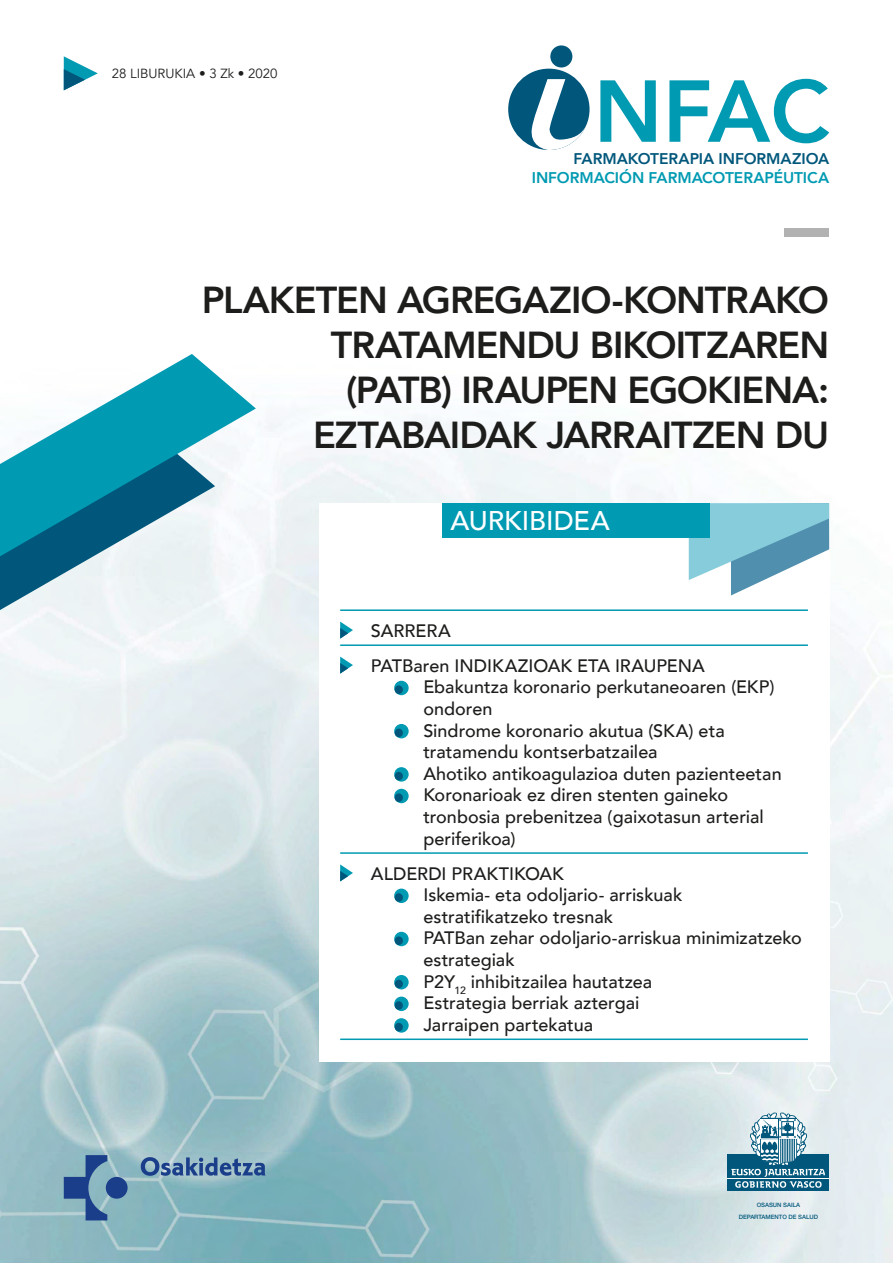
<style>
.page{position:relative;width:893px;height:1263px;background:#fff}
.page>*{position:absolute;margin:0;border:0;box-sizing:border-box;transform-origin:0 0}
.TITULO_PRINCIPAL{font:800 37.5px/45px "Avenir";letter-spacing:-.03em;color:#1d1d1b;text-align:right}
.t1{font:500 27px "Avenir";color:#fff}
.SUMARIO{font:500 18px/21.6px "Avenir";color:#1d1d1b}
.t2{font:800 15.45px "Avenir";letter-spacing:-.005em;color:#009ab2}
.t3{font:800 15.45px "Avenir";letter-spacing:-.005em;color:#00577b}
.t4{font:13.2px "Avenir";color:#1d1d1b}
.t5{font:500 6px/12px "Helvetica Neue";color:#00577b;text-align:center}
</style>
<div class="page">
<img style="left:0;top:45px;width:893px;height:1218px">
<svg style="left:64px;top:56px;width:34px;height:34px"></svg>
<div style="left:784px;top:229px;width:45px;height:8px;background:#b3b2b2"></div>
<div style="left:508px;top:69px;width:82px;height:81px;background:#00577b;border-radius:50%"></div>
<svg style="left:530px;top:79px;width:60px;height:71px"></svg>
<div style="left:550px;top:45px;width:22px;height:22px;background:#00577b;border-radius:50%"></div>
<svg style="left:600px;top:80px;width:56px;height:62px"></svg>
<svg style="left:669px;top:79px;width:160px;height:64px"></svg>
<svg style="left:64px;top:1155px;width:43px;height:65px"></svg>
<div style="left:106px;top:1177px;width:22px;height:22px;background:#1b3e8b;border-radius:50%"></div>
<svg style="left:141px;top:1157px;width:125px;height:19px"></svg>
<div style="left:728px;top:1154px;width:101px;height:37px;background:#00577b"></div>
<hr style="left:728px;top:1178px;width:101px;height:1px;background:#fff">
<svg style="left:731px;top:1112px;width:94px;height:76px"></svg>
<svg style="left:0;top:556px;width:215px;height:54px"></svg>
<svg style="left:0;top:354px;width:256px;height:202px"></svg>
<div style="left:319px;top:503px;width:510px;height:558px;background:#fff"></div>
<hr style="left:340px;top:609px;width:468px;height:2px;background:#009ab2">
<hr style="left:340px;top:644px;width:468px;height:2px;background:#009ab2">
<hr style="left:340px;top:852px;width:468px;height:2px;background:#009ab2">
<hr style="left:340px;top:1038px;width:468px;height:2px;background:#009ab2">
<svg style="left:340px;top:622px;width:13px;height:17px"></svg>
<svg style="left:340px;top:657px;width:13px;height:17px"></svg>
<div style="left:394px;top:681px;width:15px;height:14px;background:#009ab2;border-radius:50%"></div>
<div style="left:395px;top:685px;width:8px;height:9px;background:#00577b;border-radius:50%"></div>
<div style="left:394px;top:724px;width:15px;height:14px;background:#009ab2;border-radius:50%"></div>
<div style="left:395px;top:729px;width:8px;height:8px;background:#00577b;border-radius:50%"></div>
<svg style="left:394px;top:767px;width:15px;height:15px"></svg>
<div style="left:395px;top:772px;width:8px;height:8px;background:#00577b;border-radius:50%"></div>
<div style="left:394px;top:789px;width:15px;height:14px;background:#009ab2;border-radius:50%"></div>
<div style="left:395px;top:793px;width:8px;height:9px;background:#00577b;border-radius:50%"></div>
<svg style="left:340px;top:864px;width:13px;height:17px"></svg>
<div style="left:394px;top:888px;width:15px;height:15px;background:#009ab2;border-radius:50%"></div>
<div style="left:395px;top:893px;width:8px;height:9px;background:#00577b;border-radius:50%"></div>
<div style="left:394px;top:932px;width:15px;height:14px;background:#009ab2;border-radius:50%"></div>
<div style="left:395px;top:936px;width:8px;height:9px;background:#00577b;border-radius:50%"></div>
<div style="left:394px;top:975px;width:15px;height:14px;background:#009ab2;border-radius:50%"></div>
<div style="left:395px;top:980px;width:8px;height:8px;background:#00577b;border-radius:50%"></div>
<div style="left:394px;top:996px;width:15px;height:15px;background:#009ab2;border-radius:50%"></div>
<div style="left:395px;top:1001px;width:8px;height:9px;background:#00577b;border-radius:50%"></div>
<svg style="left:394px;top:1018px;width:15px;height:15px"></svg>
<div style="left:395px;top:1023px;width:8px;height:8px;background:#00577b;border-radius:50%"></div>
<svg style="left:689px;top:503px;width:140px;height:92px"></svg>
<div style="left:442px;top:503px;width:268px;height:34px;background:#009ab2"></div>
<p class="t4" style="left:112px;top:66px;width:167px">28 LIBURUKIA • 3 Zk • 2020</p>
<p class="t3" style="left:574px;top:147px;width:257px">FARMAKOTERAPIA INFORMAZIOA</p>
<p class="t2" style="left:532px;top:165px;width:299px">INFORMACIÓN FARMACOTERAPÉUTICA</p>
<p class="TITULO_PRINCIPAL" style="left:202px;top:277px;width:629px">PLAKETEN AGREGAZIO-KONTRAKO<br>TRATAMENDU BIKOITZAREN<br>(PATB) IRAUPEN EGOKIENA:<br>EZTABAIDAK JARRAITZEN DU</p>
<p class="t1" style="left:451px;top:497px;width:161px">AURKIBIDEA</p>
<p class="SUMARIO" style="left:371px;top:619px;width:81px">SARRERA</p>
<p class="SUMARIO" style="left:371px;top:654px;width:335px">PATBaren INDIKAZIOAK ETA IRAUPENA</p>
<p class="SUMARIO" style="left:423px;top:675px;width:352px">Ebakuntza koronario perkutaneoaren (EKP) ondoren</p>
<p class="SUMARIO" style="left:423px;top:718px;width:303px">Sindrome koronario akutua (SKA) eta tratamendu kontserbatzailea</p>
<p class="SUMARIO" style="left:423px;top:762px;width:360px">Ahotiko antikoagulazioa duten pazienteetan</p>
<p class="SUMARIO" style="left:423px;top:783px;width:342px">Koronarioak ez diren stenten gaineko tronbosia prebenitzea (gaixotasun arterial periferikoa)</p>
<p class="SUMARIO" style="left:371px;top:861px;width:194px">ALDERDI PRAKTIKOAK</p>
<p class="SUMARIO" style="left:423px;top:883px;width:261px">Iskemia- eta odoljario- arriskuak estratifikatzeko tresnak</p>
<p class="SUMARIO" style="left:423px;top:926px;width:380px">PATBan zehar odoljario-arriskua minimizatzeko estrategiak</p>
<p class="SUMARIO" style="left:423px;top:969px;width:230px">P2Y<sub>12</sub> inhibitzailea hautatzea</p>
<p class="SUMARIO" style="left:423px;top:991px;width:218px">Estrategia berriak aztergai</p>
<p class="SUMARIO" style="left:423px;top:1013px;width:171px">Jarraipen partekatua</p>
<p class="t5" style="left:739px;top:1198px;width:81px">OSASUN SAILA<br>DEPARTAMENTO DE SALUD</p>
</div>
